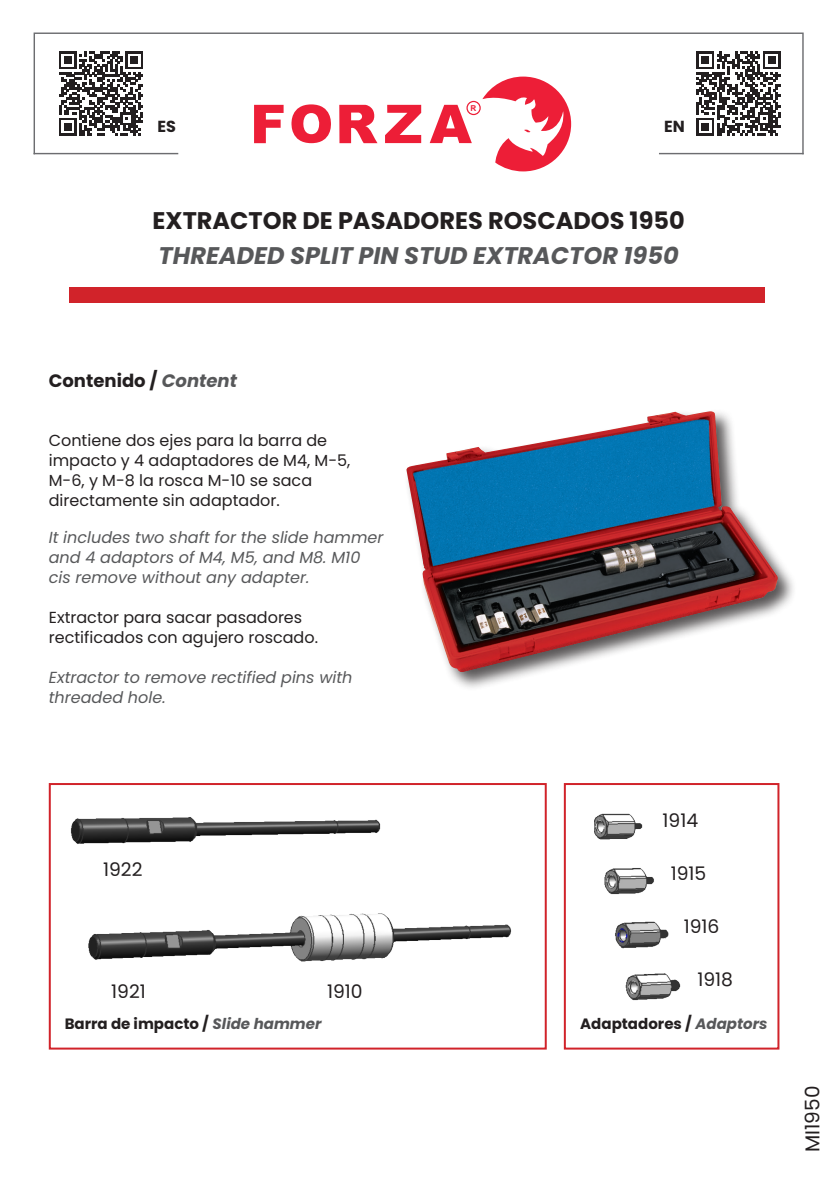
<style>
.page{position:relative;width:840px;height:1191px;background:#fff}
.page>*{position:absolute;margin:0;border:0;box-sizing:border-box;transform-origin:0 0}
.t1{font:italic 700 24px "Poppins";color:#57585a}
.t2{font:700 24px "Poppins";color:#231f20}
.t3{font:20px "Poppins";color:#231f20}
.t4{font:18.8px "Poppins";color:#231f20}
.t5{font:700 18px "Poppins";color:#231f20}
.t6{font:16px/20px "Poppins";color:#231f20}
.t7{font:italic 16px/20px "Poppins";color:#57585a}
.t8{font:700 16px "Poppins";color:#231f20}
.t9{font:700 15px "Poppins";color:#231f20}
.t10{font:700 8px "Arial";color:#ed1e37}
.s1{font-style:italic;color:#57585a}
</style>
<div class="page">
<svg style="left:696px;top:51px;width:84px;height:84px"></svg>
<div style="left:34px;top:33px;width:769px;height:122px;border:1px solid #6c6d70"></div>
<div style="left:69px;top:288px;width:695px;height:15px;background:#d1232a"></div>
<hr style="left:34px;top:153px;width:144px;height:1px;background:#6c6d70">
<hr style="left:658px;top:153px;width:145px;height:1px;background:#6c6d70">
<img style="left:70px;top:817px;width:442px;height:145px">
<img style="left:594px;top:813px;width:87px;height:188px">
<div style="left:403px;top:409px;width:394px;height:283px;background:#231f20;opacity:.75"></div>
<img style="left:405px;top:411px;width:373px;height:262px">
<svg style="left:482px;top:77px;width:89px;height:94px"></svg>
<svg style="left:254px;top:105px;width:29px;height:38px"></svg>
<svg style="left:291px;top:104px;width:40px;height:39px"></svg>
<svg style="left:339px;top:105px;width:38px;height:38px"></svg>
<svg style="left:385px;top:105px;width:36px;height:38px"></svg>
<svg style="left:429px;top:105px;width:42px;height:38px"></svg>
<div style="left:466px;top:101px;width:14px;height:14px;border:1px solid #ed1e37;border-radius:50%"></div>
<svg style="left:59px;top:51px;width:84px;height:84px"></svg>
<div style="left:49px;top:783px;width:497px;height:266px;border:2px solid #d1232a"></div>
<div style="left:563px;top:783px;width:216px;height:266px;border:2px solid #d1232a"></div>
<p class="t10" style="left:470px;top:103px;width:7px">R</p>
<p class="t8" style="left:157px;top:117px;width:20px">ES</p>
<p class="t8" style="left:663px;top:118px;width:22px">EN</p>
<p class="t2" style="left:152px;top:206px;width:533px">EXTRACTOR DE PASADORES ROSCADOS 1950</p>
<p class="t1" style="left:158px;top:242px;width:521px">THREADED SPLIT PIN STUD EXTRACTOR 1950</p>
<p class="t5" style="left:49px;top:370px;width:190px">Contenido / <span class="s1">Content</span></p>
<p class="t6" style="left:49px;top:430px;width:303px">Contiene dos ejes para la barra de impacto y 4 adaptadores de M4, M-5,<br>M-6, y M-8 la rosca M-10 se saca directamente sin adaptador.</p>
<p class="t7" style="left:49px;top:527px;width:336px">It includes two shaft for the slide hammer and 4 adaptors of M4, M5, and M8. M10 cis remove without any adapter.</p>
<p class="t6" style="left:49px;top:607px;width:270px">Extractor para sacar pasadores rectificados con agujero roscado.</p>
<p class="t7" style="left:49px;top:667px;width:305px">Extractor to remove rectified pins with threaded hole.</p>
<p class="t4" style="left:103px;top:858px;width:41px">1922</p>
<p class="t4" style="left:111px;top:980px;width:36px">1921</p>
<p class="t4" style="left:327px;top:980px;width:37px">1910</p>
<p class="t4" style="left:662px;top:810px;width:37px">1914</p>
<p class="t4" style="left:670px;top:863px;width:37px">1915</p>
<p class="t4" style="left:683px;top:915px;width:37px">1916</p>
<p class="t4" style="left:697px;top:968px;width:37px">1918</p>
<p class="t9" style="left:65px;top:1014px;width:258px">Barra de impacto / <span class="s1">Slide hammer</span></p>
<p class="t9" style="left:580px;top:1014px;width:189px">Adaptadores / <span class="s1">Adaptors</span></p>
<p class="t3" style="left:800px;top:1152px;width:68px;rotate:-90deg">MI1950</p>
</div>
